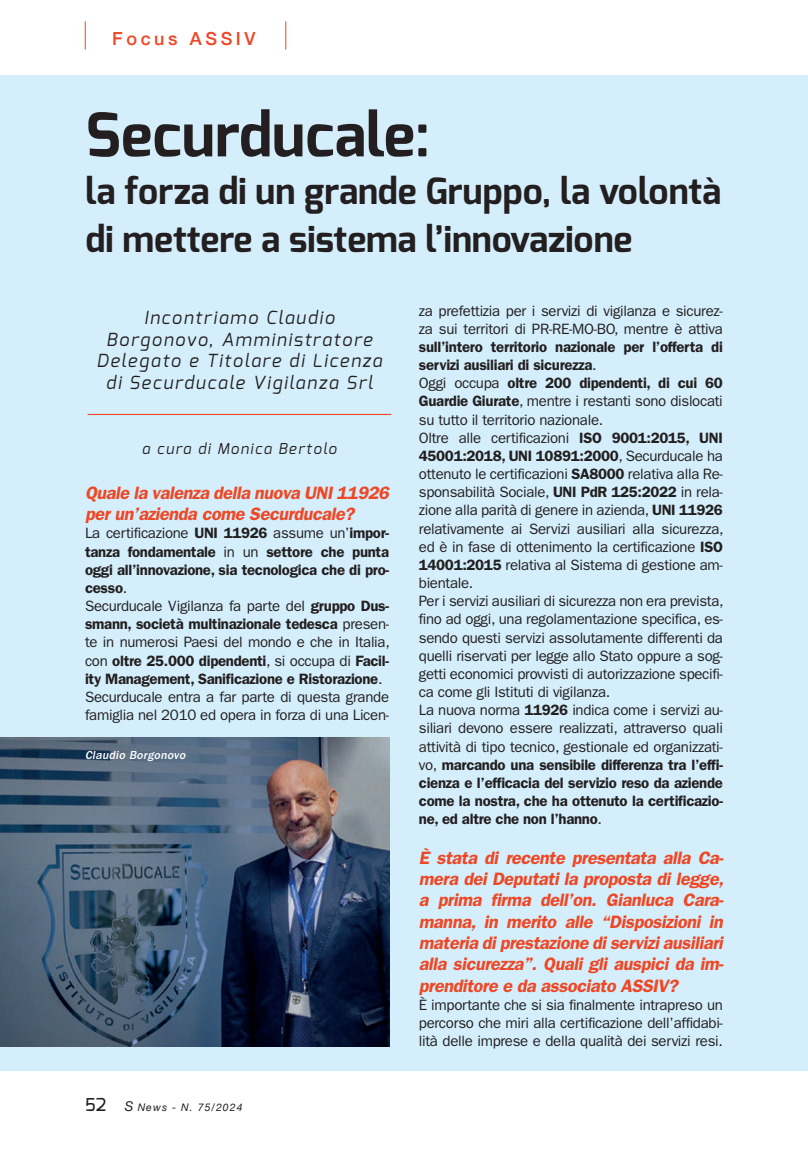
<style>
.page{position:relative;width:808px;height:1149px;background:#fff}
.page>*{position:absolute;margin:0;border:0;box-sizing:border-box;transform-origin:0 0}
.t1{font:700 60px "Exo";color:#231f20}
.t2{font:700 36px/48px "Exo";color:#231f20}
.t3{font:italic 600 18px/21.3px "ITC Franklin Gothic Std";color:#ef4725}
.t4{font:italic 18px/21.6px "Exo";letter-spacing:.1em;color:#231f20;text-align:center}
.t5{font:500 18px "Helvetica Neue";letter-spacing:.2em;color:#ef4725}
.t6{font:500 17.7px "Exo";color:#231f20}
.t7{font:15px/18.1px "ITC Franklin Gothic Std";letter-spacing:-.02em;color:#231f20}
.t8{font:600 15px/18.1px "ITC Franklin Gothic Std";letter-spacing:-.02em;color:#231f20}
.t9{font:italic 15px "Exo";letter-spacing:.1em;color:#231f20}
.t10{font:italic 500 12px "ITC Franklin Gothic Std";color:#fff}
.t11{font:italic 10.5px "Helvetica Neue";letter-spacing:.1em;color:#231f20}
.s1{font-weight:400}
.s2{font-size:13.5px}
.s3{font-weight:600}
</style>
<div class="page">
<svg style="left:85px;top:21px;width:1px;height:29px"></svg>
<svg style="left:285px;top:21px;width:1px;height:29px"></svg>
<div style="left:0;top:75px;width:808px;height:995px;background:#d4effb"></div>
<hr style="left:88px;top:414px;width:303px;height:1px;background:#ef4725">
<img style="left:0;top:737px;width:389px;height:309px">
<p class="t5" style="left:112px;top:24px;width:145px">Focus ASSIV</p>
<h1 class="t1" style="left:85px;top:96px;width:346px">Securducale:</h1>
<h2 class="t2" style="left:85px;top:167px;width:637px">la forza di un grande Gruppo, la volontà di mettere a sistema l’innovazione</h2>
<p class="t4" style="left:97px;top:306px;width:287px">Incontriamo Claudio<br>Borgonovo, Amministratore<br>Delegato e Titolare di Licenza di Securducale Vigilanza Srl</p>
<p class="t9" style="left:142px;top:438px;width:196px">a cura di Monica Bertolo</p>
<p class="t3" style="left:85px;top:482px;width:309px">Quale la valenza della nuova UNI11926 perun’azienda come Securducale?</p>
<p class="t8" style="left:85px;top:524px;width:306px"><span class="s1">La certificazione</span> UNI 11926 <span class="s1">assume un’</span>impor&shy;tanza fondamentale <span class="s1">in un</span> settore che punta oggi all’innovazione, sia tecnologica che di pro&shy;cesso<span class="s1">.<br>Securducale Vigilanza fa parte del</span> gruppo Dus&shy;smann, società multinazionale tedesca <span class="s1">presen&shy;te in numerosi Paesi del mondo e che in Italia, con</span> oltre 25.000 dipendenti<span class="s1">, si occupa di</span> Facil&shy;ity Management, Sanificazione e Ristorazione<span class="s1">.<br>Securducale entra a far parte di questa grande famiglia nel 2010 ed opera in forza di una Licen-</span></p>
<p class="t10" style="left:85px;top:748px;width:104px">Claudio Borgonovo</p>
<p class="t6" style="left:85px;top:1092px;width:23px">52</p>
<p class="t11" style="left:125px;top:1098px;width:119px"><span class="s2">S</span> News - N. 75/2024</p>
<p class="t7" style="left:419px;top:301px;width:306px">za prefettizia per i servizi di vigilanza e sicurez&shy;za sui territori di PR-RE-MO-BO, mentre è attiva</p>
<p class="t7" style="left:419px;top:338px;width:306px"><span class="s3">sull’intero territorio nazionale per l’offerta di servizi ausiliari di sicurezza</span>.<br>Oggi occupa <span class="s3">oltre 200 dipendenti, di cui 60<br>Guardie Giurate</span>, mentre i restanti sono dislocati su tutto il territorio nazionale.<br>Oltre alle certificazioni <span class="s3">ISO 9001:2015, UNI 45001:2018, UNI 10891:2000</span>, Securducale ha ottenuto le certificazioni <span class="s3">SA8000</span> relativa alla Re&shy;sponsabilità Sociale, <span class="s3">UNI PdR 125:2022</span> in rela&shy;zione alla parità di genere in azienda, <span class="s3">UNI 11926 </span>relativamente ai Servizi ausiliari alla sicurezza, ed è in fase di ottenimento la certificazione <span class="s3">ISO 14001:2015</span> relativa al Sistema di gestione am&shy;bientale.<br>Per i servizi ausiliari di sicurezza non era prevista, fino ad oggi, una regolamentazione specifica, es&shy;sendo questi servizi assolutamente differenti da quelli riservati per legge allo Stato oppure a sog&shy;getti economici provvisti di autorizzazione specifi&shy;ca come gli Istituti di vigilanza.<br>La nuova norma <span class="s3">11926</span> indica come i servizi au&shy;siliari devono essere realizzati, attraverso quali attività di tipo tecnico, gestionale ed organizzati&shy;vo, <span class="s3">marcando una sensibile differenza tra l’effi&shy;cienza e l’efficacia del servizio reso da aziende come la nostra, che ha ottenuto la certificazio&shy;ne, ed altre che non l’hanno</span>.</p>
<p class="t3" style="left:419px;top:846px;width:310px;text-align:justify">È stata di recente presentata alla Ca&shy;mera dei Deputati la proposta di legge, a prima firma dell’on. Gianluca Cara&shy;manna, in merito alle “Disposizioni in materia diprestazione diserviziausiliari alla sicurezza”. Quali gli auspici da im&shy;prenditore e da associato ASSIV?</p>
<p class="t7" style="left:419px;top:995px;width:306px;text-align:justify">È importante che si sia finalmente intrapreso un percorso che miri alla certificazione dell’affidabi&shy;lità delle imprese e della qualità dei servizi resi.</p>
</div>
